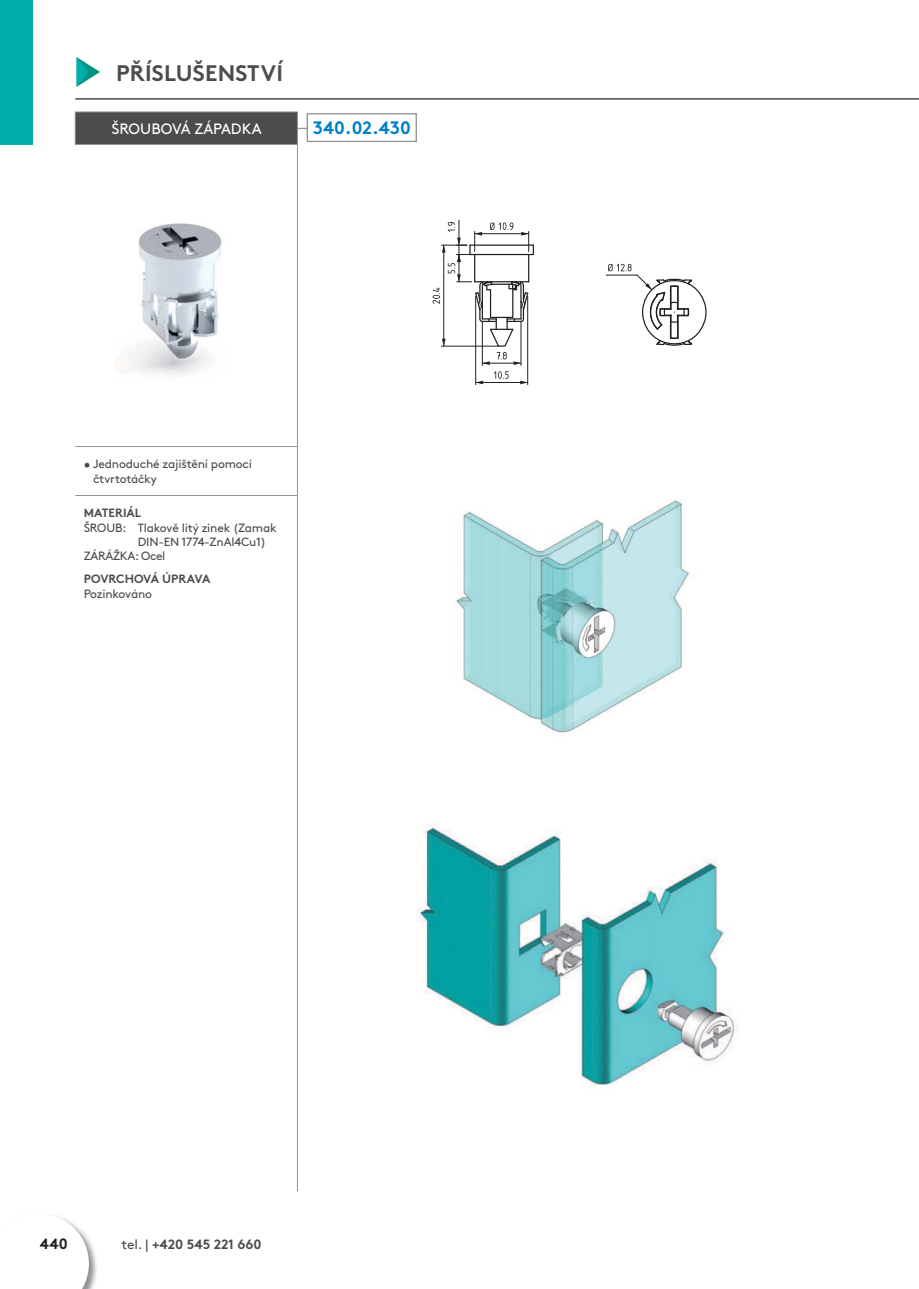
<style>
.page{position:relative;width:919px;height:1289px;background:#fff}
.page>*{position:absolute;margin:0;border:0;box-sizing:border-box;transform-origin:0 0}
.t1{font:700 22.5px "Brown Pro";letter-spacing:.01em;color:#4c4c4e}
.t2{font:700 18px "Brown Pro";color:#0081c6}
.t3{font:15px "Brown Pro";color:#fff}
.t4{font:700 15px "Brown Pro";color:#231f20}
.t5{font:700 13.5px "Brown Pro";color:#4c4c4e}
.t6{font:12px/14.4px "Brown Pro";letter-spacing:-.015em;color:#4c4c4e}
.t7{font:700 12px "Brown Pro";color:#4c4c4e}
.s1{font-weight:400}
</style>
<div class="page">
<hr style="left:75px;top:98px;width:843px;height:1px;background:#4c4c4e">
<svg style="left:77px;top:57px;width:23px;height:30px"></svg>
<img style="left:94px;top:1252px;width:3px;height:33px">
<svg style="left:50px;top:1214px;width:44px;height:74px"></svg>
<svg style="left:298px;top:113px;width:119px;height:30px"></svg>
<img style="left:117px;top:223px;width:105px;height:152px">
<svg style="left:476px;top:380px;width:7px;height:4px"></svg>
<svg style="left:520px;top:380px;width:6px;height:4px"></svg>
<hr style="left:458px;top:220px;width:1px;height:42px;background:#231f20">
<hr style="left:475px;top:382px;width:52px;height:1px;background:#231f20">
<hr style="left:475px;top:296px;width:1px;height:88px;background:#231f20">
<hr style="left:527px;top:296px;width:1px;height:88px;background:#231f20">
<svg style="left:432px;top:222px;width:102px;height:143px"></svg>
<svg style="left:494px;top:371px;width:14px;height:8px"></svg>
<hr style="left:606px;top:275px;width:31px;height:1px;background:#231f20">
<svg style="left:608px;top:264px;width:99px;height:82px"></svg>
<img style="left:456px;top:499px;width:234px;height:234px">
<img style="left:417px;top:827px;width:318px;height:260px">
<div style="left:0;top:0;width:32px;height:145px;background:#00afa9"></div>
<div style="left:75px;top:112px;width:222px;height:32px;background:#4c4c4e"></div>
<hr style="left:75px;top:112px;width:223px;height:1px;background:#939598">
<hr style="left:75px;top:112px;width:1px;height:32px;background:#939598">
<hr style="left:297px;top:112px;width:1px;height:32px;background:#939598">
<hr style="left:75px;top:144px;width:223px;height:1px;background:#939598">
<hr style="left:297px;top:145px;width:1px;height:301px;background:#939598">
<hr style="left:75px;top:446px;width:223px;height:1px;background:#939598">
<hr style="left:297px;top:447px;width:1px;height:48px;background:#939598">
<hr style="left:75px;top:495px;width:223px;height:1px;background:#939598">
<hr style="left:297px;top:496px;width:1px;height:695px;background:#939598">
<h1 class="t1" style="left:116px;top:65px;width:168px">PŘÍSLUŠENSTVÍ</h1>
<p class="t3" style="left:111px;top:123px;width:152px">ŠROUBOVÁ ZÁPADKA</p>
<h2 class="t2" style="left:313px;top:121px;width:100px">340.02.430</h2>
<p class="t6" style="left:93px;top:458px;width:160px;text-indent:-9px">• Jednoduché zajištění pomocí čtvrtotáčky</p>
<p class="t7" style="left:84px;top:508px;width:59px">MATERIÁL</p>
<p class="t6" style="left:84px;top:521px;width:194px">ŠROUB: Tlakově litý zinek (Zamak</p>
<p class="t6" style="left:138px;top:536px;width:130px">DIN-EN 1774-ZnAl4Cu1)</p>
<p class="t6" style="left:84px;top:550px;width:83px">ZÁRÁŽKA: Ocel</p>
<p class="t7" style="left:84px;top:575px;width:128px">POVRCHOVÁ ÚPRAVA</p>
<p class="t6" style="left:84px;top:587px;width:70px">Pozinkováno</p>
<p class="t4" style="left:40px;top:1238px;width:30px">440</p>
<p class="t5" style="left:122px;top:1239px;width:141px"><span class="s1">tel. |</span> +420 545 221 660</p>
</div>
